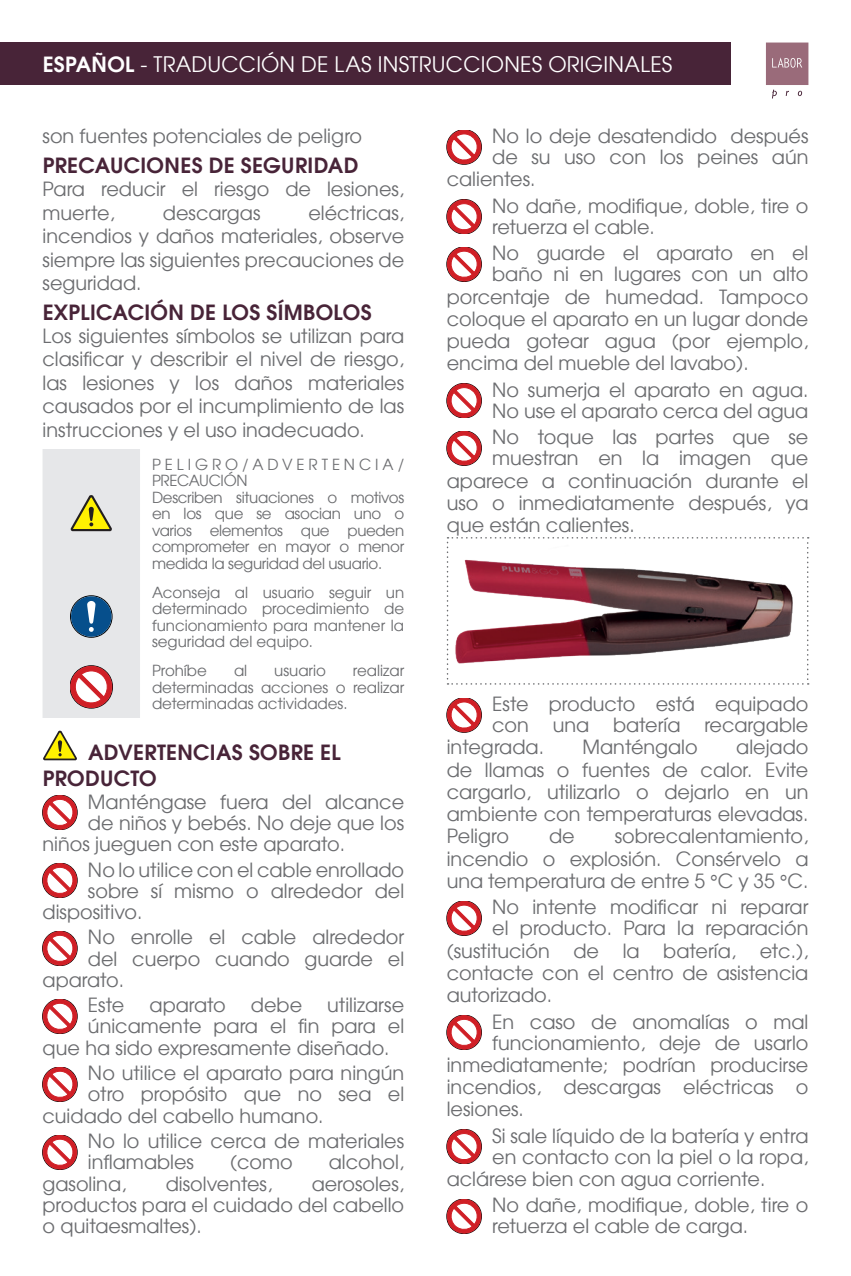
<style>
.page{position:relative;width:851px;height:1276px;background:#fff}
.page>*{position:absolute;margin:0;border:0;box-sizing:border-box;transform-origin:0 0}
.t1{font:700 21px/25.5px "Te X Gyre Adventor";letter-spacing:.015em;color:#482438}
.t2{font:21px "Te X Gyre Adventor";letter-spacing:.015em;color:#fff}
.t3{font:19.2px/23.4px "Te X Gyre Adventor";color:#6c6d70}
.t4{font:15px/16.5px "Te X Gyre Adventor";letter-spacing:-.02em;color:#6c6d70;text-align:justify}
.t5{font:15px "Te X Gyre Adventor";color:#6c6d70}
.s1{font-weight:700}
</style>
<div class="page">
<div style="left:0;top:43px;width:730px;height:42px;background:#482438"></div>
<svg style="left:766px;top:43px;width:42px;height:55px"></svg>
<svg style="left:43px;top:449px;width:97px;height:269px;background:#d9d7d6"></svg>
<svg style="left:43px;top:730px;width:34px;height:30px"></svg>
<svg style="left:43px;top:795px;width:34px;height:34px"></svg>
<svg style="left:43px;top:863px;width:34px;height:34px"></svg>
<svg style="left:43px;top:931px;width:34px;height:34px"></svg>
<svg style="left:43px;top:999px;width:34px;height:34px"></svg>
<svg style="left:43px;top:1067px;width:34px;height:34px"></svg>
<svg style="left:43px;top:1135px;width:34px;height:34px"></svg>
<svg style="left:446px;top:130px;width:35px;height:34px"></svg>
<svg style="left:446px;top:200px;width:35px;height:34px"></svg>
<svg style="left:446px;top:247px;width:35px;height:34px"></svg>
<svg style="left:446px;top:384px;width:35px;height:34px"></svg>
<svg style="left:446px;top:431px;width:35px;height:34px"></svg>
<svg style="left:446px;top:537px;width:362px;height:147px"></svg>
<svg style="left:446px;top:698px;width:35px;height:34px"></svg>
<svg style="left:446px;top:901px;width:35px;height:34px"></svg>
<svg style="left:446px;top:1015px;width:35px;height:34px"></svg>
<svg style="left:446px;top:1129px;width:35px;height:34px"></svg>
<svg style="left:446px;top:1199px;width:35px;height:34px"></svg>
<p class="t2" style="left:43px;top:48px;width:631px"><span class="s1">ESPAÑOL</span> - TRADUCCIÓN DE LAS INSTRUCCIONES ORIGINALES</p>
<p class="t3" style="left:43px;top:123px;width:321px">son fuentes potenciales de peligro</p>
<p class="t1" style="left:43px;top:150px;width:317px">PRECAUCIONES DE SEGURIDAD</p>
<p class="t3" style="left:43px;top:176px;width:363px">Para reducir el riesgo de lesiones, muerte,</p>
<p class="t3" style="left:43px;top:200px;width:363px;text-align:justify;text-indent:266px">eléctricas, incendios y daños materiales, observe siempre las siguientes precauciones de seguridad.</p>
<p class="t1" style="left:43px;top:297px;width:330px">EXPLICACIÓN DE LOS SÍMBOLOS</p>
<p class="t3" style="left:43px;top:323px;width:363px;text-align:justify">Los siguientes símbolos se utilizan para clasificar y describir el nivel de riesgo, las lesiones y los daños materiales causados por el incumplimiento de las instrucciones y el uso inadecuado.</p>
<p class="t4" style="left:152px;top:455px;width:254px;text-align:left">PELIGRO/ADVERTENCIA/<br>PRECAUCIÓN<br>Describen situaciones o motivos en los que se asocian uno o varios elementos que pueden comprometer en mayor o menor medida la seguridad del usuario.</p>
<p class="t4" style="left:152px;top:583px;width:254px">Aconseja al usuario seguir un determinado procedimiento de funcionamiento para mantener la seguridad del equipo.</p>
<p class="t5" style="left:152px;top:659px;width:56px">Prohíbe</p>
<p class="t4" style="left:234px;top:662px;width:15px">al</p>
<p class="t5" style="left:274px;top:659px;width:53px">usuario</p>
<p class="t3" style="left:163px;top:200px;width:99px">descargas</p>
<p class="t4" style="left:152px;top:662px;width:254px;text-indent:201px">realizar determinadas acciones o realizar determinadas actividades.</p>
<p class="t1" style="left:43px;top:738px;width:299px;text-indent:45px">ADVERTENCIAS SOBRE EL<br>PRODUCTO</p>
<p class="t3" style="left:88px;top:788px;width:317px">Manténgase fuera del alcance</p>
<p class="t3" style="left:88px;top:809px;width:317px">de niños y bebés. No deje que los</p>
<p class="t3" style="left:43px;top:831px;width:304px">niños jueguen con este aparato.</p>
<p class="t3" style="left:88px;top:856px;width:318px">No lo utilice con el cable enrollado</p>
<p class="t3" style="left:88px;top:877px;width:317px">sobre sí mismo o alrededor del</p>
<p class="t3" style="left:43px;top:899px;width:101px">dispositivo.</p>
<p class="t3" style="left:88px;top:924px;width:318px">No enrolle el cable alrededor</p>
<p class="t3" style="left:88px;top:945px;width:317px">del cuerpo cuando guarde el</p>
<p class="t3" style="left:43px;top:967px;width:83px">aparato.</p>
<p class="t3" style="left:88px;top:992px;width:38px">Este</p>
<p class="t3" style="left:149px;top:992px;width:78px">aparato</p>
<p class="t3" style="left:251px;top:992px;width:53px">debe</p>
<p class="t3" style="left:327px;top:992px;width:78px">utilizarse</p>
<p class="t3" style="left:88px;top:1013px;width:318px">únicamente para el fin para el</p>
<p class="t3" style="left:43px;top:1035px;width:348px">que ha sido expresamente diseñado.</p>
<p class="t3" style="left:88px;top:1060px;width:318px">No utilice el aparato para ningún</p>
<p class="t3" style="left:88px;top:1081px;width:317px">otro propósito que no sea el</p>
<p class="t3" style="left:43px;top:1102px;width:282px">cuidado del cabello humano.</p>
<p class="t3" style="left:88px;top:1129px;width:318px;line-height:21px">No lo utilice cerca de materiales inflamables</p>
<p class="t3" style="left:230px;top:1149px;width:64px">(como</p>
<p class="t3" style="left:329px;top:1149px;width:77px">alcohol,</p>
<p class="t3" style="left:43px;top:1170px;width:85px">gasolina,</p>
<p class="t3" style="left:166px;top:1170px;width:108px">disolventes,</p>
<p class="t3" style="left:43px;top:1171px;width:363px;line-height:21.3px;text-align:justify;text-indent:269px">aerosoles, productos para el cuidado del cabello o quitaesmaltes).</p>
<p class="t3" style="left:492px;top:123px;width:318px">No lo deje desatendido después</p>
<p class="t3" style="left:492px;top:144px;width:318px">de su uso con los peines aún</p>
<p class="t3" style="left:446px;top:166px;width:90px">calientes.</p>
<p class="t3" style="left:492px;top:194px;width:318px;line-height:21px">No dañe, modifique, doble, tire o retuerza el cable.</p>
<p class="t3" style="left:492px;top:240px;width:318px">No guarde el aparato en el</p>
<p class="t3" style="left:492px;top:261px;width:318px">baño ni en lugares con un alto</p>
<p class="t3" style="left:446px;top:284px;width:363px">porcentaje de humedad. Tampoco</p>
<p class="t3" style="left:446px;top:306px;width:363px">coloque el aparato en un lugar donde</p>
<p class="t3" style="left:446px;top:328px;width:363px">pueda gotear agua (por ejemplo,</p>
<p class="t3" style="left:446px;top:350px;width:303px">encima del mueble del lavabo).</p>
<p class="t3" style="left:492px;top:378px;width:318px;line-height:21px">No sumerja el aparato en agua.<br>No use el aparato cerca del agua</p>
<p class="t3" style="left:492px;top:424px;width:318px">No toque las partes que se</p>
<p class="t3" style="left:492px;top:445px;width:318px">muestran en la imagen que</p>
<p class="t3" style="left:446px;top:467px;width:363px">aparece a continuación durante el</p>
<p class="t3" style="left:446px;top:490px;width:363px">uso o inmediatamente después, ya</p>
<p class="t3" style="left:446px;top:512px;width:189px">que están calientes.</p>
<p class="t3" style="left:492px;top:691px;width:317px">Este producto está equipado</p>
<p class="t3" style="left:492px;top:712px;width:318px">con una batería recargable</p>
<p class="t3" style="left:446px;top:734px;width:99px">integrada.</p>
<p class="t3" style="left:582px;top:734px;width:117px">Manténgalo</p>
<p class="t3" style="left:446px;top:735px;width:363px;line-height:22.2px;text-align:justify;text-indent:289px">alejado de llamas o fuentes de calor. Evite cargarlo, utilizarlo o dejarlo en un ambiente con temperaturas elevadas.<br>Peligro</p>
<p class="t3" style="left:446px;top:824px;width:363px;line-height:22.2px;text-align:justify;text-indent:168px">sobrecalentamiento, incendio o explosión. Consérvelo a una temperatura de entre 5 °C y 35 °C.</p>
<p class="t3" style="left:492px;top:894px;width:318px">No intente modificar ni reparar</p>
<p class="t3" style="left:492px;top:915px;width:318px">el producto. Para la reparación</p>
<p class="t3" style="left:446px;top:937px;width:363px">(sustitución de la batería, etc.),</p>
<p class="t3" style="left:446px;top:960px;width:363px">contacte con el centro de asistencia</p>
<p class="t3" style="left:446px;top:982px;width:107px">autorizado.</p>
<p class="t3" style="left:492px;top:1008px;width:318px">En caso de anomalías o mal</p>
<p class="t3" style="left:492px;top:1029px;width:318px">funcionamiento, deje de usarlo</p>
<p class="t3" style="left:446px;top:1051px;width:363px">inmediatamente; podrían producirse</p>
<p class="t3" style="left:446px;top:1074px;width:363px">incendios, descargas eléctricas o</p>
<p class="t3" style="left:446px;top:1096px;width:79px">lesiones.</p>
<p class="t3" style="left:492px;top:1122px;width:318px">Si sale líquido de la batería y entra</p>
<p class="t3" style="left:492px;top:1143px;width:318px">en contacto con la piel o la ropa,</p>
<p class="t3" style="left:446px;top:1166px;width:320px">aclárese bien con agua corriente.</p>
<p class="t3" style="left:492px;top:1193px;width:318px;line-height:21px">No dañe, modifique, doble, tire o retuerza el cable de carga.</p>
<p class="t3" style="left:549px;top:823px;width:27px">de</p>
</div>
